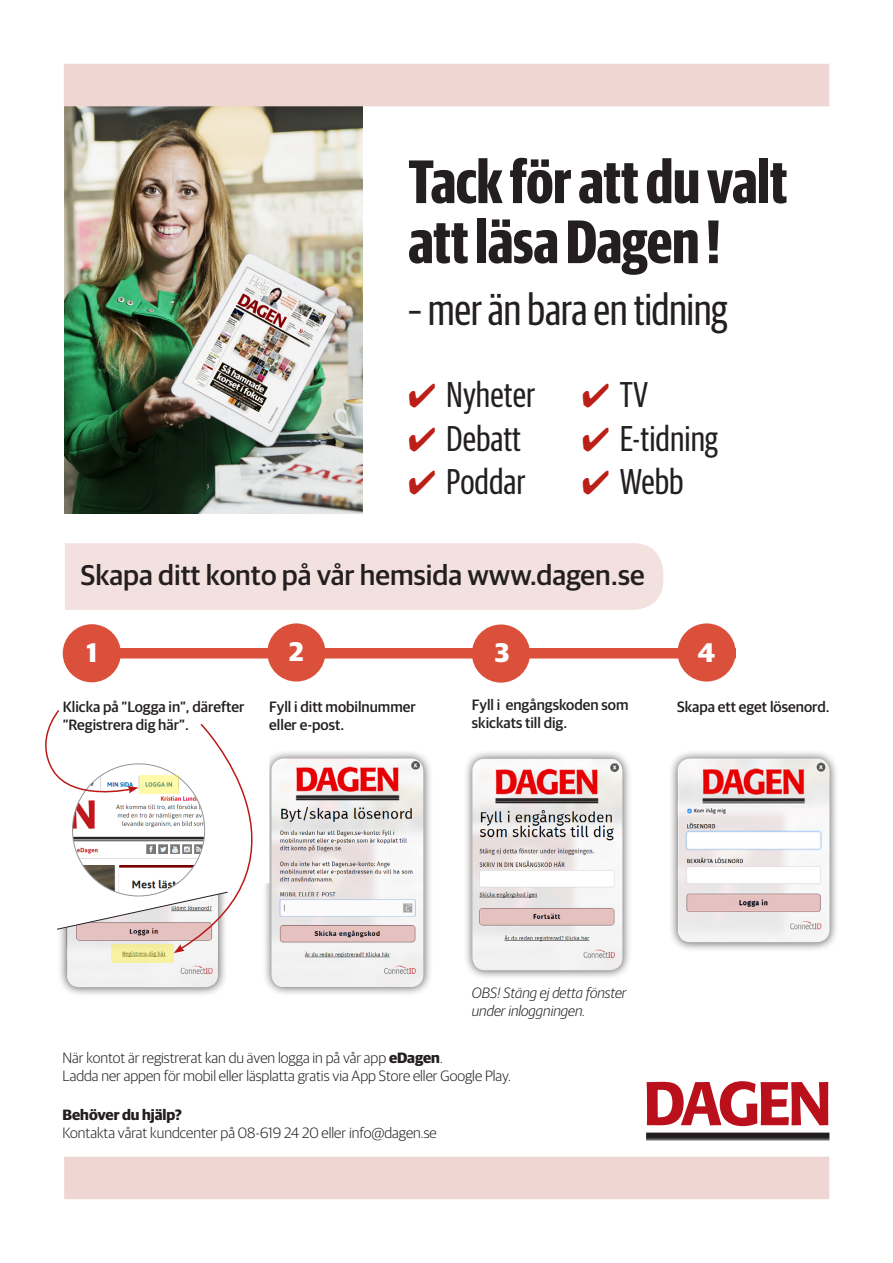
<style>
.page{position:relative;width:893px;height:1263px;background:#fff}
.page>*{position:absolute;margin:0;border:0;box-sizing:border-box;transform-origin:0 0}
.t1{font:700 61.5px/60px "Guardian Sans X Cond";letter-spacing:-.005em;color:#231f20}
.t2{font:45px "Guardian Sans X Cond";letter-spacing:-.01em;color:#231f20}
.t3{font:36px "Guardian Sans X Cond";color:#231f20}
.t4{font:500 28.5px "Guardian Sans";color:#231f20}
.t5{font:700 27px "Guardian Sans";color:#fff}
.t6{font:300 15px/18px "Guardian Sans";color:#231f20}
.t7{font:500 15px/18px "Guardian Sans";color:#231f20}
.t8{font:italic 300 15px/18px "Guardian Sans";color:#231f20}
.t9{font:700 15px "Guardian Sans";color:#231f20}
.s1{color:#bb2018}
.s2{font-weight:700}
</style>
<div class="page">
<div style="left:64px;top:1157px;width:765px;height:42px;background:#efd6d3"></div>
<img style="left:65px;top:106px;width:297px;height:408px">
<div style="left:64px;top:64px;width:765px;height:42px;background:#efd6d3"></div>
<div style="left:65px;top:543px;width:598px;height:67px;background:#f3e1e0"></div>
<div style="left:57px;top:754px;width:171px;height:243px;background:#231f20;opacity:.75"></div>
<img style="left:67px;top:953px;width:151px;height:34px">
<div style="left:262px;top:749px;width:171px;height:247px;background:#231f20;opacity:.75"></div>
<img style="left:271px;top:758px;width:152px;height:229px">
<div style="left:463px;top:749px;width:169px;height:230px;background:#231f20;opacity:.75"></div>
<img style="left:472px;top:758px;width:150px;height:212px">
<div style="left:668px;top:749px;width:171px;height:203px;background:#231f20;opacity:.75"></div>
<img style="left:677px;top:758px;width:152px;height:184px">
<div style="left:111px;top:648px;width:625px;height:10px;background:#da503b"></div>
<div style="left:267px;top:623px;width:58px;height:58px;background:#da503b;border-radius:50%"></div>
<div style="left:677px;top:623px;width:59px;height:58px;background:#da503b;border-radius:50%"></div>
<div style="left:472px;top:624px;width:58px;height:59px;background:#da503b;border-radius:50%"></div>
<div style="left:63px;top:624px;width:58px;height:58px;background:#da503b;border-radius:50%"></div>
<svg style="left:647px;top:1081px;width:181px;height:45px"></svg>
<div style="left:646px;top:1132px;width:183px;height:7px;background:#231f20"></div>
<hr style="left:646px;top:1139px;width:183px;height:1px;background:#231f20">
<svg style="left:111px;top:953px;width:63px;height:9px"></svg>
<svg style="left:45px;top:710px;width:283px;height:243px"></svg>
<div style="left:322px;top:904px;width:5px;height:10px;background:#fbfbfb"></div>
<h1 class="t1" style="left:408px;top:147px;width:381px">Tack för att du valt att läsa Dagen !</h1>
<h2 class="t2" style="left:408px;top:278px;width:321px">– mer än bara en tidning</h2>
<h3 class="t3" style="left:408px;top:370px;width:128px"><span class="s1">✔</span> Nyheter</h3>
<h3 class="t3" style="left:408px;top:413px;width:114px"><span class="s1">✔</span> Debatt</h3>
<h3 class="t3" style="left:408px;top:457px;width:119px"><span class="s1">✔</span> Poddar</h3>
<h3 class="t3" style="left:582px;top:370px;width:68px"><span class="s1">✔</span> TV</h3>
<h3 class="t3" style="left:582px;top:413px;width:138px"><span class="s1">✔</span> E-tidning</h3>
<h3 class="t3" style="left:582px;top:457px;width:103px"><span class="s1">✔</span> Webb</h3>
<h3 class="t4" style="left:81px;top:554px;width:565px">Skapa ditt konto på vår hemsida www.dagen.se</h3>
<h3 class="t5" style="left:87px;top:632px;width:12px">1</h3>
<h3 class="t5" style="left:289px;top:632px;width:16px">2</h3>
<h3 class="t5" style="left:495px;top:632px;width:16px">3</h3>
<h3 class="t5" style="left:698px;top:632px;width:19px">4</h3>
<p class="t7" style="left:269px;top:696px;width:148px">Fyll i ditt mobilnummer eller e-post.</p>
<p class="t7" style="left:472px;top:695px;width:158px">Fyll i engångskoden som skickats till dig.</p>
<p class="t7" style="left:677px;top:696px;width:154px">Skapa ett eget lösenord.</p>
<p class="t7" style="left:63px;top:696px;width:183px">Klicka på ”Logga in”, därefter ”Registrera dig här”.</p>
<p class="t8" style="left:472px;top:983px;width:156px">OBS! Stäng ej detta fönster under inloggningen.</p>
<p class="t6" style="left:62px;top:1047px;width:450px">När kontot är registrerat kan du även logga in på vår app <span class="s2">eDagen</span>.<br>Ladda ner appen för mobil eller läsplatta gratis via App Store eller Google Play.</p>
<p class="t9" style="left:62px;top:1104px;width:121px">Behöver du hjälp?</p>
<p class="t6" style="left:62px;top:1123px;width:376px">Kontakta vårat kundcenter på 08-619 24 20 eller info@dagen.se</p>
</div>
